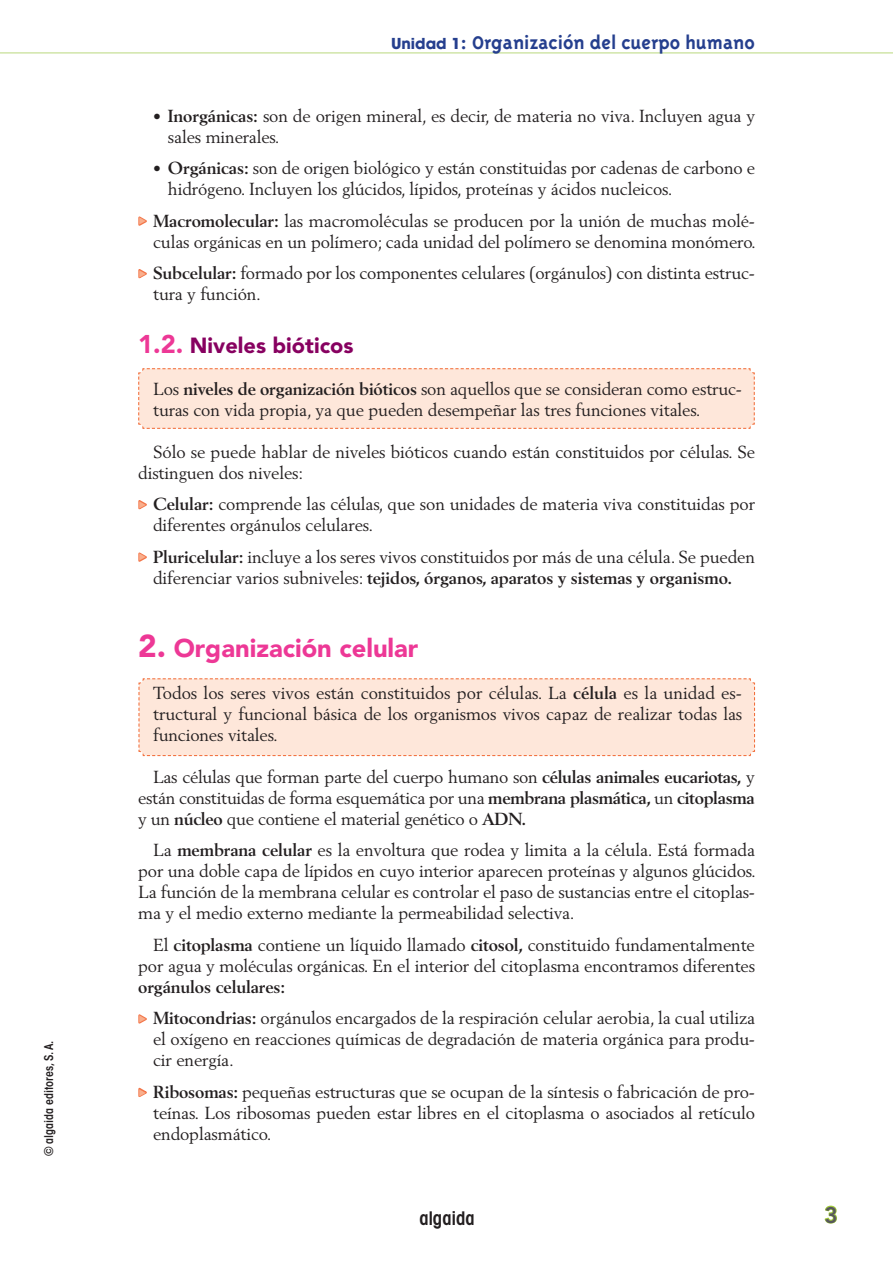
<style>
.page{position:relative;width:893px;height:1263px;background:#fff}
.page>*{position:absolute;margin:0;border:0;box-sizing:border-box;transform-origin:0 0}
.t1{font:900 25.5px "Avenir LT Std";color:#ed3896}
.t2{font:800 22.5px "Avenir LT Std";color:#57585a}
.t3{font:900 21.75px "Avenir LT Std";color:#870160}
.t4{font:700 21px "Triplex";color:#253f8e}
.t5{font:600 condensed 18.9px "Avant Garde";color:#231f20}
.t6{font:17.25px/21px "Berling LT Std";letter-spacing:-.01em;color:#231f20}
.t7{font:600 condensed 12px "ITC Avant Garde Std";color:#231f20}
.s1{font-family:"Avant Garde";font-size:15px}
.s2{font-size:15.75px}
.s3{font-weight:700}
.s4{font-family:"FF Dingbests";font-size:15px;color:#f9af8d}
.s5{font-size:25.5px;color:#ed3896}
.s6{font-size:31.5px}
</style>
<div class="page">
<svg style="left:824px;top:1205px;width:13px;height:19px"></svg>
<hr style="left:0;top:53px;width:893px;height:1px;background:#b9d87e">
<div style="left:138px;top:368px;width:617px;height:61px;background:#fee7da"></div>
<div style="left:138px;top:678px;width:618px;height:79px;background:#fee7da"></div>
<svg style="left:138px;top:216px;width:9px;height:10px"></svg>
<svg style="left:138px;top:269px;width:9px;height:10px"></svg>
<svg style="left:138px;top:500px;width:9px;height:10px"></svg>
<svg style="left:138px;top:552px;width:9px;height:10px"></svg>
<svg style="left:138px;top:1014px;width:9px;height:10px"></svg>
<svg style="left:138px;top:1087px;width:9px;height:10px"></svg>
<p class="t7" style="left:41px;top:1156px;width:117px;rotate:-90deg">© algaida editores, S. A.</p>
<p class="t4" style="left:391px;top:30px;width:365px"><span class="s1">Unidad 1</span>: Organización del cuerpo humano</p>
<p class="t6" style="left:168px;top:105px;width:589px;text-indent:-15px"><span class="s2">•</span> <span class="s3">Inorgánicas:</span> son de origen mineral, es decir, de materia no viva. Incluyen agua y sales minerales.</p>
<p class="t6" style="left:168px;top:157px;width:589px;text-indent:-15px"><span class="s2">•</span> <span class="s3">Orgánicas:</span> son de origen biológico y están constituidas por cadenas de carbono e hidrógeno. Incluyen los glúcidos, lípidos, proteínas y ácidos nucleicos.</p>
<p class="t6" style="left:138px;top:210px;width:619px;text-align:right"><span class="s4">&gt;</span> <span class="s3">Macromolecular:</span> las macromoléculas se producen por la unión de muchas molé&shy;culas orgánicas en un polímero; cada unidad del polímero se denomina monómero.</p>
<p class="t6" style="left:153px;top:262px;width:603px;text-indent:-15px"><span class="s4">&gt;</span> <span class="s3">Subcelular:</span> formado por los componentes celulares (orgánulos) con distinta estruc&shy;tura y función.</p>
<p class="t3" style="left:138px;top:332px;width:217px"><span class="s5">1.2.</span> Niveles bióticos</p>
<p class="t6" style="left:153px;top:378px;width:590px">Los <span class="s3">niveles de organización bióticos</span> son aquellos que se consideran como estruc&shy;turas con vida propia, ya que pueden desempeñar las tres funciones vitales.</p>
<p class="t6" style="left:138px;top:441px;width:618px;text-indent:15px">Sólo se puede hablar de niveles bióticos cuando están constituidos por células. Se distinguen dos niveles:</p>
<p class="t6" style="left:153px;top:493px;width:603px;text-indent:-15px"><span class="s4">&gt;</span> <span class="s3">Celular:</span> comprende las células, que son unidades de materia viva constituidas por diferentes orgánulos celulares.</p>
<p class="t6" style="left:138px;top:546px;width:618px;text-align:center"><span class="s4">&gt;</span> <span class="s3">Pluricelular:</span> incluye a los seres vivos constituidos por más de una célula. Se pueden diferenciar varios subniveles: <span class="s3">tejidos, órganos, aparatos y sistemas y organismo.</span></p>
<h1 class="t1" style="left:138px;top:632px;width:282px"><span class="s6">2.</span> Organización celular</h1>
<p class="t6" style="left:153px;top:682px;width:591px;text-align:justify">Todos los seres vivos están constituidos por células. La <span class="s3">célula</span> es la unidad es&shy;tructural y funcional básica de los organismos vivos capaz de realizar todas las funciones vitales.</p>
<p class="t6" style="left:138px;top:766px;width:618px;text-align:justify;text-indent:15px">Las células que forman parte del cuerpo humano son <span class="s3">células animales eucariotas,</span> y están constituidas de forma esquemática por una <span class="s3">membrana plasmática,</span> un <span class="s3">citoplasma </span>y un <span class="s3">núcleo</span> que contiene el material genético o <span class="s3">ADN.</span></p>
<p class="t6" style="left:138px;top:840px;width:619px;text-align:justify;text-indent:15px">La <span class="s3">membrana celular</span> es la envoltura que rodea y limita a la célula. Está formada por una doble capa de lípidos en cuyo interior aparecen proteínas y algunos glúcidos.<br>La función de la membrana celular es controlar el paso de sustancias entre el citoplas&shy;ma y el medio externo mediante la permeabilidad selectiva.</p>
<p class="t6" style="left:138px;top:934px;width:618px;text-align:right">El <span class="s3">citoplasma</span> contiene un líquido llamado <span class="s3">citosol,</span> constituido fundamentalmente por agua y moléculas orgánicas. En el interior del citoplasma encontramos diferentes</p>
<p class="t6" style="left:138px;top:971px;width:618px;line-height:31.5px"><span class="s3">orgánulos celulares:<br></span><span class="s4">&gt;</span> <span class="s3">Mitocondrias:</span> orgánulos encargados de la respiración celular aerobia, la cual utiliza</p>
<p class="t6" style="left:153px;top:1029px;width:603px">el oxígeno en reacciones químicas de degradación de materia orgánica para produ&shy;cir energía.</p>
<p class="t6" style="left:153px;top:1081px;width:603px;text-align:justify;text-indent:-15px"><span class="s4">&gt;</span> <span class="s3">Ribosomas:</span> pequeñas estructuras que se ocupan de la síntesis o fabricación de pro&shy;teínas. Los ribosomas pueden estar libres en el citoplasma o asociados al retículo endoplasmático.</p>
<p class="t5" style="left:419px;top:1206px;width:57px">algaida</p>
<h2 class="t2" style="left:824px;top:1201px;width:15px">3</h2>
</div>
